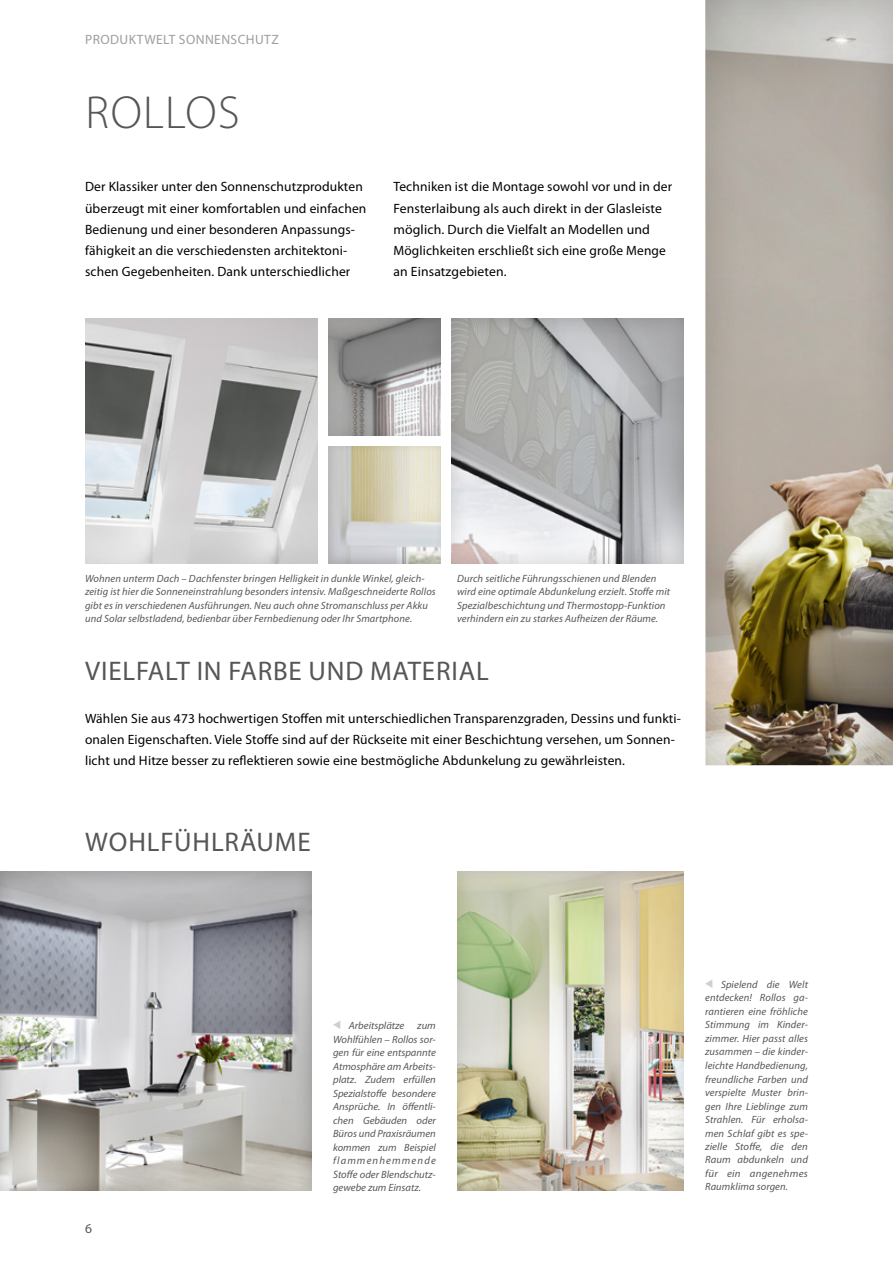
<style>
.page{position:relative;width:893px;height:1263px;background:#fff}
.page>*{position:absolute;margin:0;border:0;box-sizing:border-box;transform-origin:0 0}
.t1{font:300 46.5px "Myriad Pro";letter-spacing:.03em;color:#555756}
.t2{font:27px "Myriad Pro";letter-spacing:.03em;color:#555756}
.t3{font:13.5px/21.3px "Myriad Pro";letter-spacing:.01em;color:#000}
.t4{font:13.5px "Myriad Pro";letter-spacing:.03em;color:#9d9e9e}
.t5{font:13.5px "Myriad Pro";color:#555756}
.t6{font:italic 10.65px "Myriad Pro";letter-spacing:.11em;color:#555756}
.t7{font:italic 10.5px/13.5px "Myriad Pro";letter-spacing:.01em;color:#555756}
.s1{font-size:10.5px}
.s2{font-size:10.65px}
</style>
<div class="page">
<div style="left:704px;top:0;width:189px;height:768px;background:#000;opacity:.15"></div>
<img style="left:85px;top:319px;width:232px;height:244px">
<div style="left:451px;top:319px;width:235px;height:247px;background:#000;opacity:.15"></div>
<div style="left:328px;top:318px;width:113px;height:120px;background:#000;opacity:.15"></div>
<div style="left:326px;top:445px;width:116px;height:120px;background:#000;opacity:.2"></div>
<div style="left:0;top:871px;width:314px;height:322px;background:#000;opacity:.25"></div>
<div style="left:456px;top:872px;width:230px;height:320px;background:#000;opacity:.15"></div>
<svg style="left:333px;top:1021px;width:7px;height:8px"></svg>
<svg style="left:705px;top:980px;width:7px;height:8px"></svg>
<p class="t4" style="left:85px;top:31px;width:195px">PRODUKTWELT SONNENSCHUTZ</p>
<h1 class="t1" style="left:86px;top:84px;width:156px">ROLLOS</h1>
<p class="t3" style="left:85px;top:176px;width:283px">Der Klassiker unter den Sonnenschutzprodukten überzeugt mit einer komfortablen und einfachen Bedienung und einer besonderen Anpassungs&shy;fähigkeit an die verschiedensten architektoni&shy;schen Gegebenheiten. Dank unterschiedlicher</p>
<p class="t3" style="left:393px;top:176px;width:280px">Techniken ist die Montage sowohl vor und in der Fensterlaibung als auch direkt in der Glasleiste möglich. Durch die Vielfalt an Modellen und Möglichkeiten erschließt sich eine große Menge an Einsatzgebieten.</p>
<p class="t7" style="left:85px;top:571px;width:352px">Wohnen unterm Dach – Dachfenster bringen Helligkeit in dunkle Winkel, gleich&shy;zeitig ist hier die Sonneneinstrahlung besonders intensiv. Maßgeschneiderte Rollos gibt es in verschiedenen Ausführungen. Neu auch ohne Stromanschluss per Akku und Solar selbstladend, bedienbar über Fernbedienung oder Ihr Smartphone.</p>
<p class="t7" style="left:457px;top:571px;width:215px">Durch seitliche Führungsschienen und Blenden wird eine optimale Abdunkelung erzielt. Stoffe mit Spezialbeschichtung und Thermostopp-Funktion verhindern ein zu starkes Aufheizen der Räume.</p>
<h2 class="t2" style="left:85px;top:655px;width:405px">VIELFALT IN FARBE UND MATERIAL</h2>
<p class="t3" style="left:85px;top:707px;width:597px">Wählen Sie aus 473 hochwertigen Stoffen mit unterschiedlichen Transparenzgraden, Dessins und funkti&shy;onalen Eigenschaften. Viele Stoffe sind auf der Rückseite mit einer Beschichtung versehen, um Sonnen&shy;licht und Hitze besser zu reflektieren sowie eine bestmögliche Abdunkelung zu gewährleisten.</p>
<h2 class="t2" style="left:85px;top:825px;width:227px">WOHLFÜHLRÄUME</h2>
<p class="t5" style="left:85px;top:1220px;width:8px">6</p>
<p class="t7" style="left:333px;top:1019px;width:104px;text-align:justify;text-indent:16px">Arbeitsplätze zum Wohlfühlen – Rollos sor&shy;gen für eine entspannte Atmosphäre am Arbeits&shy;platz. Zudem erfüllen Spezialstoffe besondere Ansprüche. In öffentli&shy;chen Gebäuden oder Büros und Praxisräumen kommen zum Beispiel</p>
<p class="t6" style="left:333px;top:1154px;width:104px"><span class="s1">flam</span>menhemmende</p>
<p class="t7" style="left:333px;top:1167px;width:104px"><span class="s2">Stoffe</span> oder Blendschutz&shy;gewebe zum Einsatz.</p>
<p class="t7" style="left:705px;top:977px;width:104px;text-align:justify;text-indent:16px">Spielend die Welt entdecken! Rollos ga&shy;rantieren eine fröhliche Stimmung im Kinder&shy;zimmer. Hier passt alles zusammen – die kinder&shy;leichte Handbedienung, freundliche Farben und verspielte Muster brin&shy;gen Ihre Lieblinge zum Strahlen. Für erholsa&shy;men Schlaf gibt es spe&shy;zielle Stoffe, die den Raum abdunkeln und für ein angenehmes Raumklima sorgen.</p>
</div>
